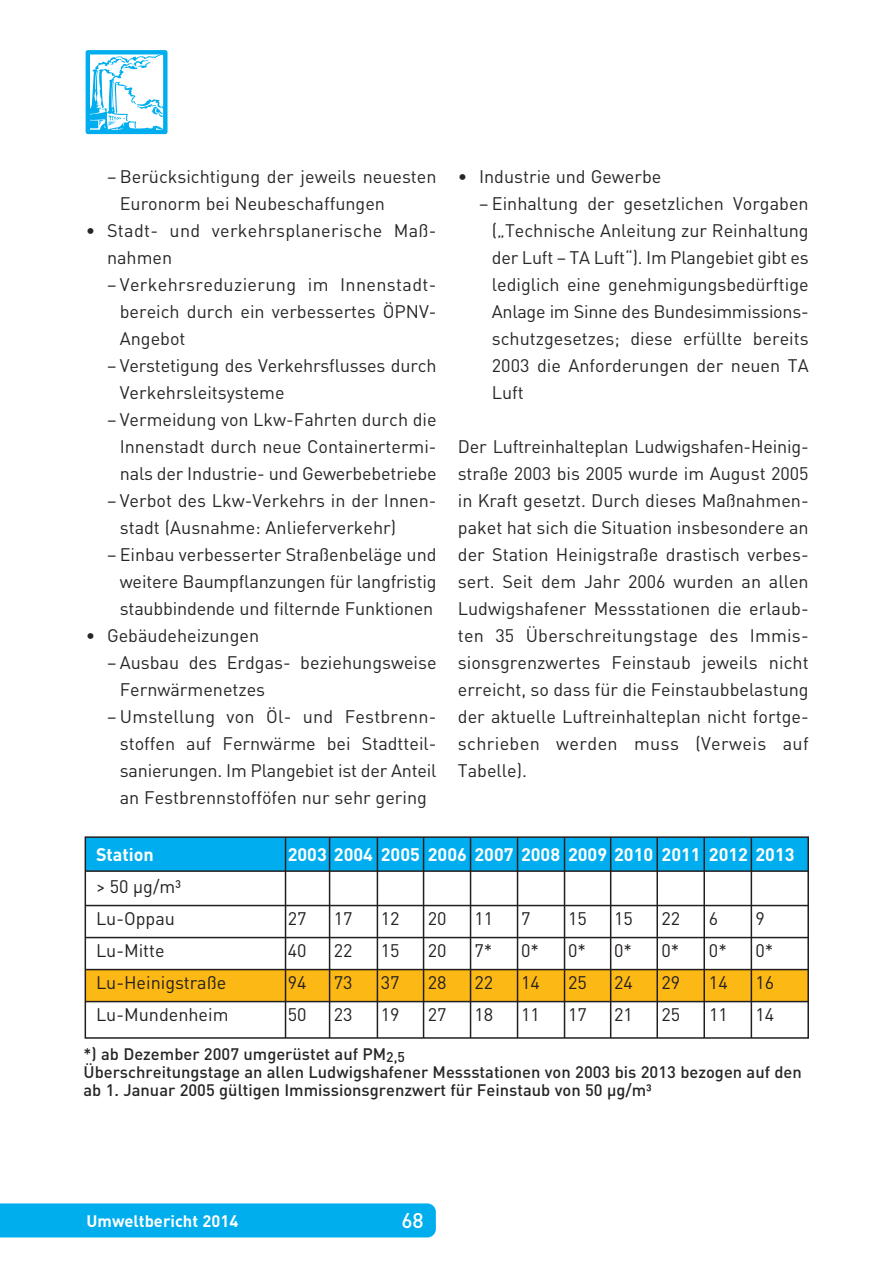
<style>
.page{position:relative;width:893px;height:1263px;background:#fff}
.page>*{position:absolute;margin:0;border:0;box-sizing:border-box;transform-origin:0 0}
.t1{font:500 21px "DIN Offc";color:#fff}
.t2{font:18px/27px "DIN Offc";color:#272627;text-align:justify}
.t3{font:18px/32.1px "DIN Offc";color:#231f20}
.t4{font:700 18px "DIN Offc";color:#fff}
.t5{font:18px/27px "DIN Offc";letter-spacing:.02em;color:#272627}
.t6{font:500 16.5px/18px "DIN Offc";color:#272627}
.t7{font:700 16.5px "DIN Offc";color:#fff}
</style>
<div class="page">
<div style="left:0;top:1203px;width:436px;height:34px;background:#00aded"></div>
<div style="left:86px;top:50px;width:82px;height:84px;border:4px solid #00aeef"></div>
<svg style="left:87px;top:52px;width:81px;height:80px"></svg>
<div style="left:85px;top:837px;width:723px;height:34px;background:#00aeef"></div>
<div style="left:85px;top:969px;width:723px;height:32px;background:#fcb814"></div>
<div style="left:85px;top:836px;width:724px;height:203px;border:1px solid #231f20"></div>
<hr style="left:85px;top:870px;width:723px;height:2px;background:#231f20">
<hr style="left:85px;top:905px;width:723px;height:1px;background:#231f20">
<hr style="left:85px;top:937px;width:723px;height:1px;background:#231f20">
<hr style="left:85px;top:969px;width:723px;height:1px;background:#231f20">
<hr style="left:85px;top:1001px;width:723px;height:1px;background:#231f20">
<hr style="left:285px;top:837px;width:1px;height:201px;background:#231f20">
<hr style="left:329px;top:837px;width:1px;height:201px;background:#231f20">
<hr style="left:377px;top:837px;width:1px;height:201px;background:#231f20">
<hr style="left:423px;top:837px;width:1px;height:201px;background:#231f20">
<hr style="left:470px;top:837px;width:1px;height:201px;background:#231f20">
<hr style="left:517px;top:837px;width:1px;height:201px;background:#231f20">
<hr style="left:564px;top:837px;width:1px;height:201px;background:#231f20">
<hr style="left:610px;top:837px;width:1px;height:201px;background:#231f20">
<hr style="left:656px;top:837px;width:2px;height:201px;background:#231f20">
<hr style="left:703px;top:837px;width:2px;height:201px;background:#231f20">
<hr style="left:751px;top:837px;width:1px;height:201px;background:#231f20">
<p class="t2" style="left:120px;top:163px;width:318px;text-indent:-13px">– Berücksichtigung der jeweils neuesten<br>Euronorm bei Neubeschaffungen</p>
<p class="t5" style="left:107px;top:217px;width:331px;text-indent:-21px">• Stadt- und verkehrsplanerische Maß&shy;nahmen</p>
<p class="t2" style="left:120px;top:271px;width:318px;text-indent:-13px">– Verkehrsreduzierung im Innenstadt&shy;bereich durch ein verbessertes ÖPNV-Angebot</p>
<p class="t2" style="left:120px;top:352px;width:318px;text-indent:-13px">– Verstetigung des Verkehrsflusses durch<br>Verkehrsleitsysteme</p>
<p class="t2" style="left:120px;top:406px;width:318px;text-indent:-13px">– Vermeidung von Lkw-Fahrten durch die Innenstadt durch neue Containertermi&shy;nals der Industrie- und Gewerbebetriebe</p>
<p class="t2" style="left:120px;top:487px;width:318px;text-indent:-13px">– Verbot des Lkw-Verkehrs in der Innen&shy;stadt (Ausnahme: Anlieferverkehr)</p>
<p class="t2" style="left:120px;top:541px;width:318px;text-indent:-13px">– Einbau verbesserter Straßenbeläge und weitere Baumpflanzungen für langfristig staubbindende und filternde Funktionen</p>
<p class="t2" style="left:86px;top:622px;width:175px">• Gebäudeheizungen</p>
<p class="t2" style="left:120px;top:649px;width:318px;text-indent:-13px">– Ausbau des Erdgas- beziehungsweise<br>Fernwärmenetzes</p>
<p class="t2" style="left:120px;top:703px;width:318px;text-indent:-13px">– Umstellung von Öl- und Festbrenn&shy;stoffen auf Fernwärme bei Stadtteil&shy;sanierungen. Im Plangebiet ist der Anteil an Festbrennstofföfen nur sehr gering</p>
<p class="t2" style="left:458px;top:163px;width:205px">• Industrie und Gewerbe</p>
<p class="t2" style="left:492px;top:190px;width:318px;text-indent:-13px">– Einhaltung der gesetzlichen Vorgaben („Technische Anleitung zur Reinhaltung der Luft – TA Luft“). Im Plangebiet gibt es lediglich eine genehmigungsbedürftige Anlage im Sinne des Bundesimmissions&shy;schutzgesetzes; diese erfüllte bereits 2003 die Anforderungen der neuen TA Luft</p>
<p class="t2" style="left:458px;top:433px;width:352px">Der Luftreinhalteplan Ludwigshafen-Heinig&shy;straße 2003 bis 2005 wurde im August 2005 in Kraft gesetzt. Durch dieses Maßnahmen&shy;paket hat sich die Situation insbesondere an der Station Heinigstraße drastisch verbes&shy;sert. Seit dem Jahr 2006 wurden an allen Ludwigshafener Messstationen die erlaub&shy;ten 35 Überschreitungstage des Immis&shy;sionsgrenzwertes Feinstaub jeweils nicht erreicht, so dass für die Feinstaubbelastung der aktuelle Luftreinhalteplan nicht fortge&shy;schrieben werden muss (Verweis auf Tabelle).</p>
<p class="t4" style="left:96px;top:842px;width:59px">Station</p>
<p class="t4" style="left:288px;top:842px;width:508px">2003 2004 2005 2006 2007 2008 2009 2010 2011 2012 2013</p>
<p class="t3" style="left:96px;top:870px;width:86px">&gt; 50 µg/m³<br>Lu-Oppau</p>
<p class="t3" style="left:288px;top:902px;width:20px">27</p>
<p class="t3" style="left:334px;top:902px;width:20px">17</p>
<p class="t3" style="left:381px;top:902px;width:20px">12</p>
<p class="t3" style="left:428px;top:902px;width:20px">20</p>
<p class="t3" style="left:474px;top:902px;width:20px">11</p>
<p class="t3" style="left:521px;top:902px;width:11px">7</p>
<p class="t3" style="left:568px;top:902px;width:20px">15</p>
<p class="t3" style="left:614px;top:902px;width:20px">15</p>
<p class="t3" style="left:662px;top:902px;width:20px">22</p>
<p class="t3" style="left:709px;top:902px;width:11px">6</p>
<p class="t3" style="left:755px;top:902px;width:11px">9</p>
<p class="t3" style="left:96px;top:934px;width:70px">Lu-Mitte</p>
<p class="t3" style="left:288px;top:934px;width:20px">40</p>
<p class="t3" style="left:334px;top:934px;width:20px">22</p>
<p class="t3" style="left:381px;top:934px;width:20px">15</p>
<p class="t3" style="left:428px;top:934px;width:20px">20</p>
<p class="t3" style="left:474px;top:934px;width:19px">7*</p>
<p class="t3" style="left:521px;top:934px;width:19px">0*</p>
<p class="t3" style="left:568px;top:934px;width:19px">0*</p>
<p class="t3" style="left:614px;top:934px;width:19px">0*</p>
<p class="t3" style="left:662px;top:934px;width:19px">0*</p>
<p class="t3" style="left:709px;top:934px;width:19px">0*</p>
<p class="t3" style="left:755px;top:934px;width:19px">0*</p>
<p class="t3" style="left:96px;top:966px;width:132px">Lu-Heinigstraße</p>
<p class="t3" style="left:288px;top:966px;width:20px">94</p>
<p class="t3" style="left:334px;top:966px;width:20px">73</p>
<p class="t3" style="left:381px;top:966px;width:20px">37</p>
<p class="t3" style="left:428px;top:966px;width:20px">28</p>
<p class="t3" style="left:474px;top:966px;width:20px">22</p>
<p class="t3" style="left:521px;top:966px;width:20px">14</p>
<p class="t3" style="left:568px;top:966px;width:20px">25</p>
<p class="t3" style="left:614px;top:966px;width:20px">24</p>
<p class="t3" style="left:662px;top:966px;width:20px">29</p>
<p class="t3" style="left:709px;top:966px;width:20px">14</p>
<p class="t3" style="left:755px;top:966px;width:20px">16</p>
<p class="t3" style="left:96px;top:998px;width:134px">Lu-Mundenheim</p>
<p class="t3" style="left:288px;top:998px;width:20px">50</p>
<p class="t3" style="left:334px;top:998px;width:20px">23</p>
<p class="t3" style="left:381px;top:998px;width:20px">19</p>
<p class="t3" style="left:428px;top:998px;width:20px">27</p>
<p class="t3" style="left:474px;top:998px;width:20px">18</p>
<p class="t3" style="left:521px;top:998px;width:20px">11</p>
<p class="t3" style="left:568px;top:998px;width:20px">17</p>
<p class="t3" style="left:614px;top:998px;width:20px">21</p>
<p class="t3" style="left:662px;top:998px;width:20px">25</p>
<p class="t3" style="left:709px;top:998px;width:20px">11</p>
<p class="t3" style="left:756px;top:998px;width:20px">14</p>
<p class="t6" style="left:84px;top:1044px;width:720px">*) ab Dezember 2007 umgerüstet auf PM<sub>2,5<br></sub>Überschreitungstage an allen Ludwigshafener Messstationen von 2003 bis 2013 bezogen auf den ab 1. Januar 2005 gültigen Immissionsgrenzwert für Feinstaub von 50 μg/m³</p>
<p class="t7" style="left:87px;top:1210px;width:153px">Umweltbericht 2014</p>
<p class="t1" style="left:401px;top:1207px;width:24px">68</p>
</div>
